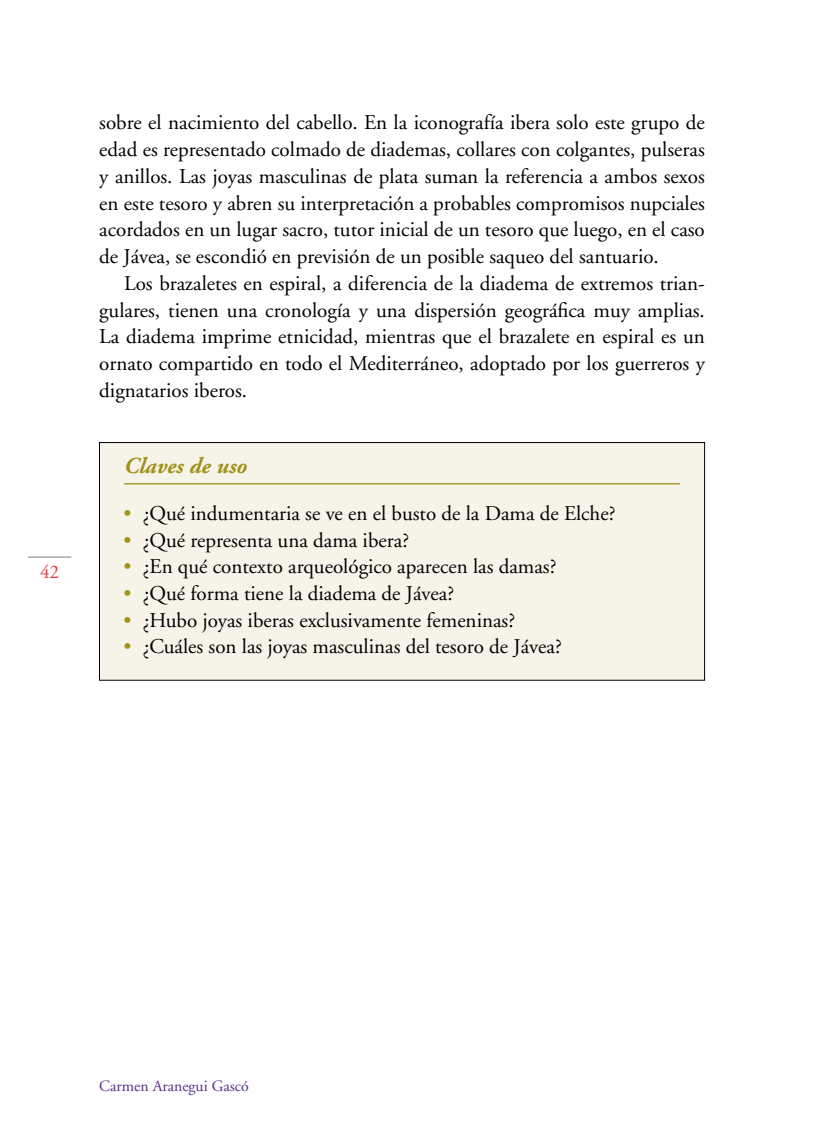
<style>
.page{position:relative;width:819px;height:1141px;background:#fff}
.page>*{position:absolute;margin:0;border:0;box-sizing:border-box;transform-origin:0 0}
.t1{font:italic 700 22.75px "Adobe Garamond";color:#a09219}
.t2{font:21px/26.8px "Adobe Garamond";color:#000;text-align:justify}
.t3{font:19.25px "Adobe Garamond Regular SC850";color:#e83843}
.t4{font:15.75px "Adobe Garamond";color:#572f88}
.s1{color:#a09219}
</style>
<div class="page">
<hr style="left:28px;top:556px;width:43px;height:2px;background:#9d9d9c">
<div style="left:99px;top:443px;width:605px;height:237px;background:#f6f3e9"></div>
<div style="left:99px;top:442px;width:605px;height:238px;border:1px solid #000"></div>
<hr style="left:124px;top:483px;width:556px;height:1px;background:#a09219">
<p class="t3" style="left:40px;top:561px;width:21px">42</p>
<p class="t2" style="left:99px;top:110px;width:607px">sobre el nacimiento del cabello. En la iconografía ibera solo este grupo de edad es representado colmado de diademas, collares con colgantes, pulseras y anillos. Las joyas masculinas de plata suman la referencia a ambos sexos en este tesoro y abren su interpretación a probables compromisos nupciales acordados en un lugar sacro, tutor inicial de un tesoro que luego, en el caso de Jávea, se escondió en previsión de un posible saqueo del santuario.</p>
<p class="t2" style="left:99px;top:270px;width:607px;text-indent:25px">Los brazaletes en espiral, a diferencia de la diadema de extremos trian&shy;gulares, tienen una cronología y una dispersión geográfica muy amplias.<br>La diadema imprime etnicidad, mientras que el brazalete en espiral es un ornato compartido en todo el Mediterráneo, adoptado por los guerreros y dignatarios iberos.</p>
<p class="t1" style="left:124px;top:454px;width:124px">Claves de uso</p>
<p class="t2" style="left:123px;top:500px;width:493px"><span class="s1">•</span> ¿Qué indumentaria se ve en el busto de la Dama de Elche?</p>
<p class="t2" style="left:123px;top:527px;width:287px"><span class="s1">•</span> ¿Qué representa una dama ibera?</p>
<p class="t2" style="left:123px;top:554px;width:434px"><span class="s1">•</span> ¿En qué contexto arqueológico aparecen las damas?</p>
<p class="t2" style="left:123px;top:580px;width:332px"><span class="s1">•</span> ¿Qué forma tiene la diadema de Jávea?</p>
<p class="t2" style="left:123px;top:607px;width:393px"><span class="s1">•</span> ¿Hubo joyas iberas exclusivamente femeninas?</p>
<p class="t2" style="left:123px;top:634px;width:440px"><span class="s1">•</span> ¿Cuáles son las joyas masculinas del tesoro de Jávea?</p>
<p class="t4" style="left:99px;top:1078px;width:151px">Carmen Aranegui Gascó</p>
</div>
